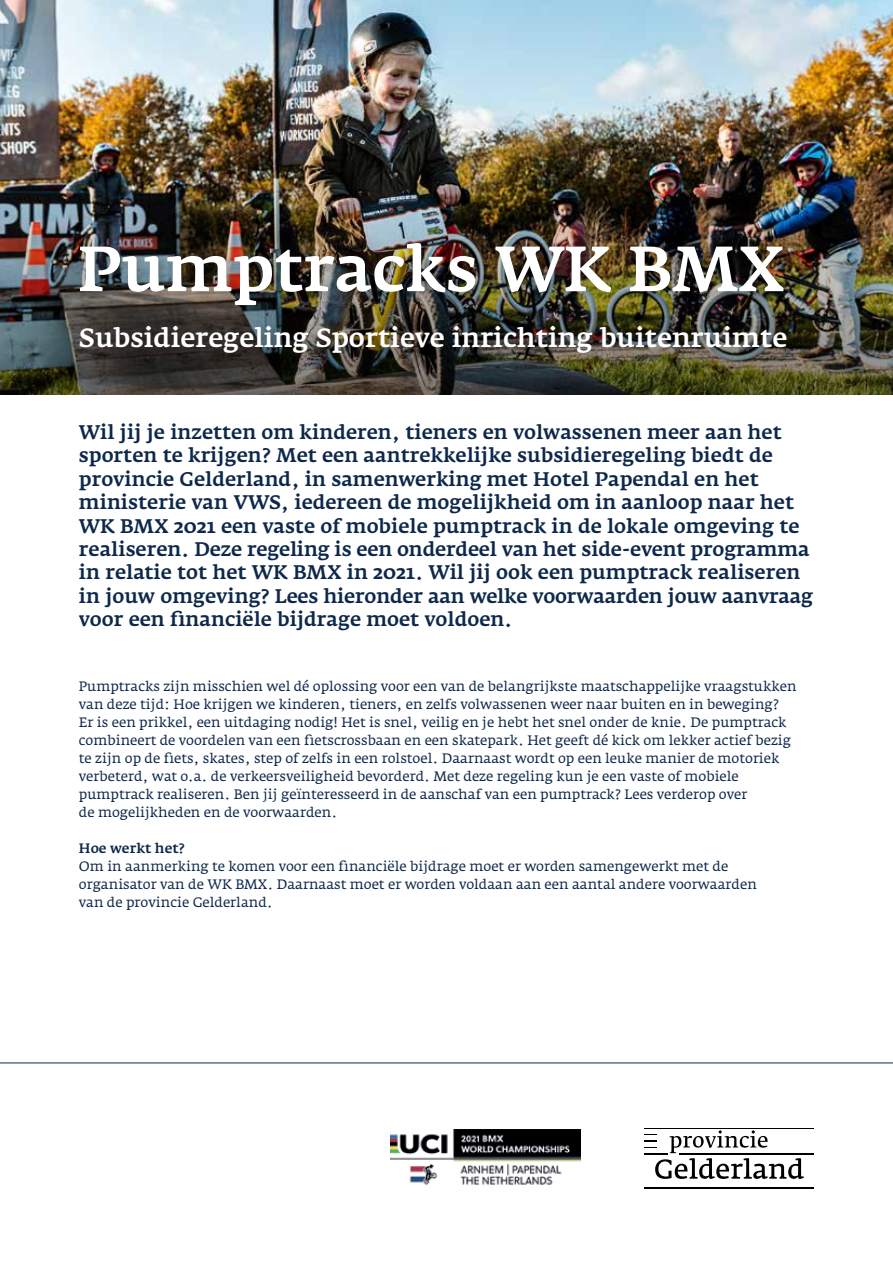
<style>
.page{position:relative;width:893px;height:1263px;background:#fff}
.page>*{position:absolute;margin:0;border:0;box-sizing:border-box;transform-origin:0 0}
._01_Titel{font:500 63px "Fedra Serif A";color:#fff}
._02_Ondertitel{font:500 26.25px "Fedra Serif A";color:#fff}
._11_Inleiding{font:500 19.5px/23.4px "Fedra Serif A";color:#0d284b}
._12_Broodtekst{font:13.5px/18px "Fedra Serif A";color:#0d284b}
._08_Kop_5__Alineakop{font:500 13.5px "Fedra Serif A";color:#0d284b}
</style>
<div class="page">
<img style="left:0;top:0;width:893px;height:55px">
<img style="left:0;top:55px;width:893px;height:340px">
<svg style="left:644px;top:1130px;width:160px;height:49px"></svg>
<hr style="left:644px;top:1128px;width:170px;height:1px;background:#000">
<hr style="left:679px;top:1153px;width:135px;height:1px;background:#000">
<hr style="left:644px;top:1187px;width:170px;height:1px;background:#000">
<img style="left:390px;top:1129px;width:190px;height:56px">
<hr style="left:0;top:1063px;width:893px;height:1px;background:#0d284b">
<div style="left:75px;top:321px;width:722px;height:43px;background:#000;opacity:.25"></div>
<div style="left:75px;top:238px;width:720px;height:79px;background:#000;opacity:.25"></div>
<p class="_01_Titel" style="left:78px;top:233px;width:707px">Pumptracks WK BMX</p>
<p class="_02_Ondertitel" style="left:79px;top:322px;width:710px">Subsidieregeling Sportieve inrichting buitenruimte</p>
<p class="_11_Inleiding" style="left:79px;top:421px;width:736px">Wil jij je inzetten om kinderen, tieners en volwassenen meer aan het sporten te krijgen? Met een aantrekkelijke subsidieregeling biedt de provincie Gelderland, in samenwerking met Hotel Papendal en het ministerie van VWS, iedereen de mogelijkheid om in aanloop naar het WK BMX 2021 een vaste of mobiele pumptrack in de lokale omgeving te realiseren. Deze regeling is een onderdeel van het side-event programma in relatie tot het WK BMX in 2021. Wil jij ook een pumptrack realiseren in jouw omgeving? Lees hieronder aan welke voorwaarden jouw aanvraag voor een financiële bijdrage moet voldoen.</p>
<p class="_12_Broodtekst" style="left:79px;top:677px;width:719px">Pumptracks zijn misschien wel dé oplossing voor een van de belangrijkste maatschappelijke vraagstukken van deze tijd: Hoe krijgen we kinderen, tieners, en zelfs volwassenen weer naar buiten en in beweging?<br>Er is een prikkel, een uitdaging nodig! Het is snel, veilig en je hebt het snel onder de knie. De pumptrack combineert de voordelen van een fietscrossbaan en een skatepark. Het geeft dé kick om lekker actief bezig te zijn op de fiets, skates, step of zelfs in een rolstoel. Daarnaast wordt op een leuke manier de motoriek verbeterd, wat o.a. de verkeersveiligheid bevorderd. Met deze regeling kun je een vaste of mobiele pumptrack realiseren. Ben jij geïnteresseerd in de aanschaf van een pumptrack? Lees verderop over<br>de mogelijkheden en de voorwaarden.</p>
<p class="_08_Kop_5__Alineakop" style="left:79px;top:840px;width:107px">Hoe werkt het?</p>
<p class="_12_Broodtekst" style="left:79px;top:857px;width:679px">Om in aanmerking te komen voor een financiële bijdrage moet er worden samengewerkt met de organisator van de WK BMX. Daarnaast moet er worden voldaan aan een aantal andere voorwaarden van de provincie Gelderland.</p>
</div>
